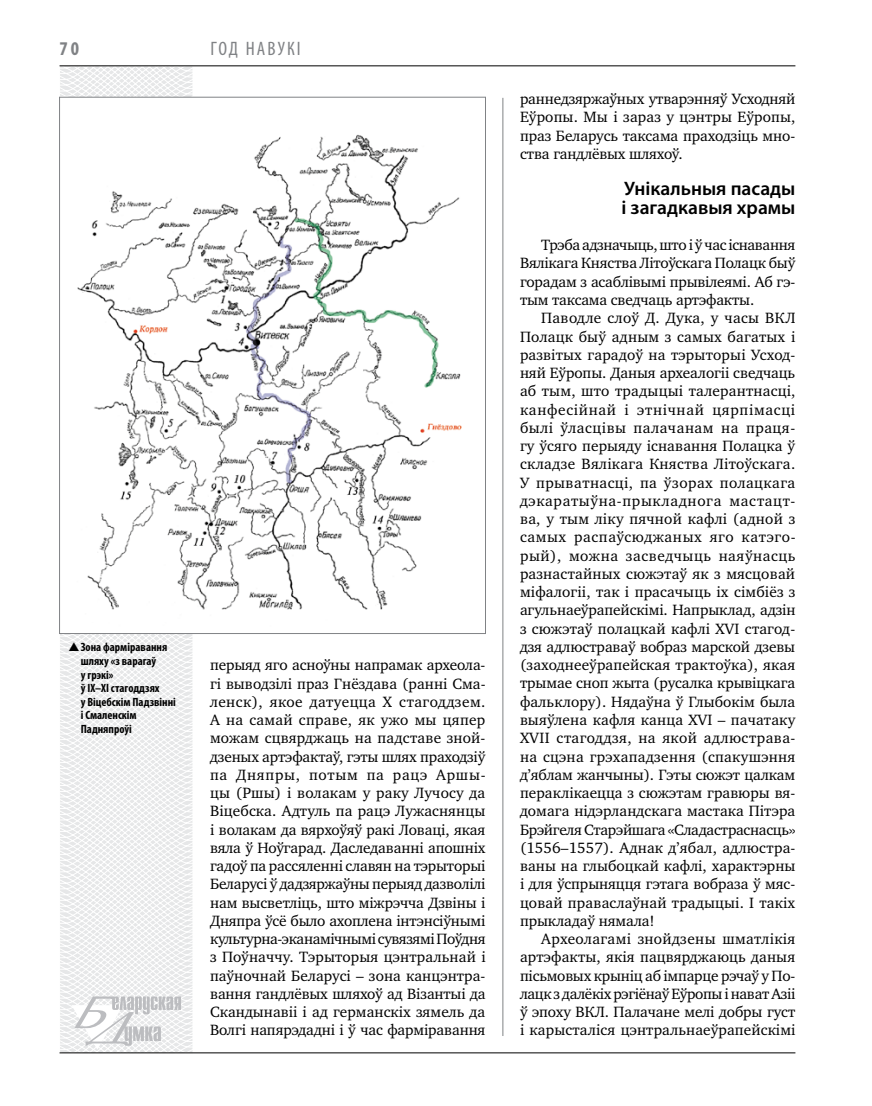
<style>
.page{position:relative;width:872px;height:1106px;background:#fff}
.page>*{position:absolute;margin:0;border:0;box-sizing:border-box;transform-origin:0 0}
.t1{font:600 19.5px/18.3px "Myriad Pro";color:#000}
.t2{font:condensed 19.5px "Myriad Pro";letter-spacing:.11em;color:#808285}
.t3{font:700 condensed 19.5px "Myriad Pro";color:#808285}
.t4{font:15.3px/18.3px "Charter C";letter-spacing:-.005em;color:#000;text-align:justify}
.t5{font:700 condensed 12px/13.5px "Myriad Pro";color:#000}
</style>
<div class="page">
<svg style="left:59px;top:65px;width:192px;height:989px"></svg>
<hr style="left:502px;top:98px;width:1px;height:938px;background:#808285">
<hr style="left:60px;top:1052px;width:735px;height:1px;background:#000">
<svg style="left:71px;top:996px;width:110px;height:53px"></svg>
<hr style="left:60px;top:65px;width:735px;height:1px;background:#000">
<div style="left:60px;top:97px;width:425px;height:536px;background:#fff"></div>
<img style="left:77px;top:134px;width:385px;height:476px">
<svg style="left:69px;top:642px;width:23px;height:10px"></svg>
<p class="t3" style="left:60px;top:37px;width:21px">70</p>
<p class="t5" style="left:81px;top:640px;width:97px">Зона фарміравання шляху «з варагаў<br>у грэкі»<br>ў IX–XI стагоддзях<br>у Віцебскім Падзвінні і Смаленскім<br>Падняпроўі</p>
<p class="t2" style="left:210px;top:37px;width:92px">гОД НАВУКІ</p>
<p class="t4" style="left:210px;top:656px;width:277px">перыяд яго асноўны напрамак археола&shy;гі выводзілі праз Гнёздава (ранні Сма&shy;ленск), якое датуецца Х стагоддзем.<br>А на самай справе, як ужо мы цяпер можам сцвярджаць на падставе зной&shy;дзеных артэфактаў, гэты шлях праходзіў па Дняпры, потым па рацэ Аршы&shy;цы (Ршы) і волакам у раку Лучосу да Віцебска. Адтуль па рацэ Лужаснянцы і волакам да вярхоўяў ракі Ловаці, якая вяла ў Ноўгарад. Даследаванні апошніх гадоў па рассяленні славян на тэрыторыі Беларусі ў дадзяржаўны перыяд дазволілі нам высветліць, што міжрэчча Дзвіны і Дняпра ўсё было ахоплена інтэнсіўнымі культурна-эканамічнымі сувязямі Поўдня з Поўначчу. Тэрыторыя цэнтральнай і паўночнай Беларусі – зона канцэнтра&shy;вання гандлёвых шляхоў ад Візантыі да Скандынавіі і ад германскіх зямель да Волгі напярэдадні і ў час фарміравання</p>
<p class="t4" style="left:520px;top:90px;width:277px">раннедзяржаўных утварэнняў Усходняй Еўропы. Мы і зараз у цэнтры Еўропы, праз Беларусь таксама праходзіць мно&shy;ства гандлёвых шляхоў.</p>
<p class="t1" style="left:621px;top:179px;width:175px">Унікальныя пасады і загадкавыя храмы</p>
<p class="t4" style="left:520px;top:236px;width:277px;text-indent:21px">Трэба адзначыць, што і ў час існавання Вялікага Княства Літоўскага Полацк быў горадам з асаблівымі прывілеямі. Аб гэ&shy;тым таксама сведчаць артэфакты.</p>
<p class="t4" style="left:520px;top:309px;width:277px;text-indent:21px">Паводле слоў Д. Дука, у часы ВКЛ Полацк быў адным з самых багатых і развітых гарадоў на тэрыторыі Усход&shy;няй Еўропы. Даныя археалогіі сведчаць аб тым, што традыцыі талерантнасці, канфесійнай і этнічнай цярпімасці былі ўласцівы палачанам на праця&shy;гу ўсяго перыяду існавання Полацка ў складзе Вялікага Княства Літоўскага.<br>У прыватнасці, па ўзорах полацкага дэкаратыўна-прыкладнога мастацт&shy;ва, у тым ліку пячной кафлі (адной з самых распаўсюджаных яго катэго&shy;рый), можна засведчыць наяўнасць разнастайных сюжэтаў як з мясцовай міфалогіі, так і прасачыць іх сімбіёз з агульнаеўрапейскімі. Напрыклад, адзін з сюжэтаў полацкай кафлі XVI стагод&shy;дзя адлюстраваў вобраз марской дзевы (заходнееўрапейская трактоўка), якая трымае сноп жыта (русалка крывіцкага фальклору). Нядаўна ў Глыбокім была выяўлена кафля канца XVI – пачатаку XVII стагоддзя, на якой адлюстрава&shy;на сцэна грэхападзення (спакушэння д’яблам жанчыны). Гэты сюжэт цалкам пераклікаецца з сюжэтам гравюры вя&shy;домага нідэрландскага мастака Пітэра Брэйгеля Старэйшага «Сладастраснасць» (1556–1557). Аднак д’ябал, адлюстра&shy;ваны на глыбоцкай кафлі, характэрны і для ўспрыняцця гэтага вобраза ў мяс&shy;цовай праваслаўнай традыцыі. І такіх прыкладаў нямала!</p>
<p class="t4" style="left:520px;top:930px;width:277px;text-indent:21px">Археолагамі знойдзены шматлікія артэфакты, якія пацвярджаюць даныя пісьмовых крыніц аб імпарце рэчаў у По&shy;лацк з далёкіх рэгіёнаў Еўропы і нават Азіі ў эпоху ВКЛ. Палачане мелі добры густ і карысталіся цэнтральнаеўрапейскімі</p>
</div>
